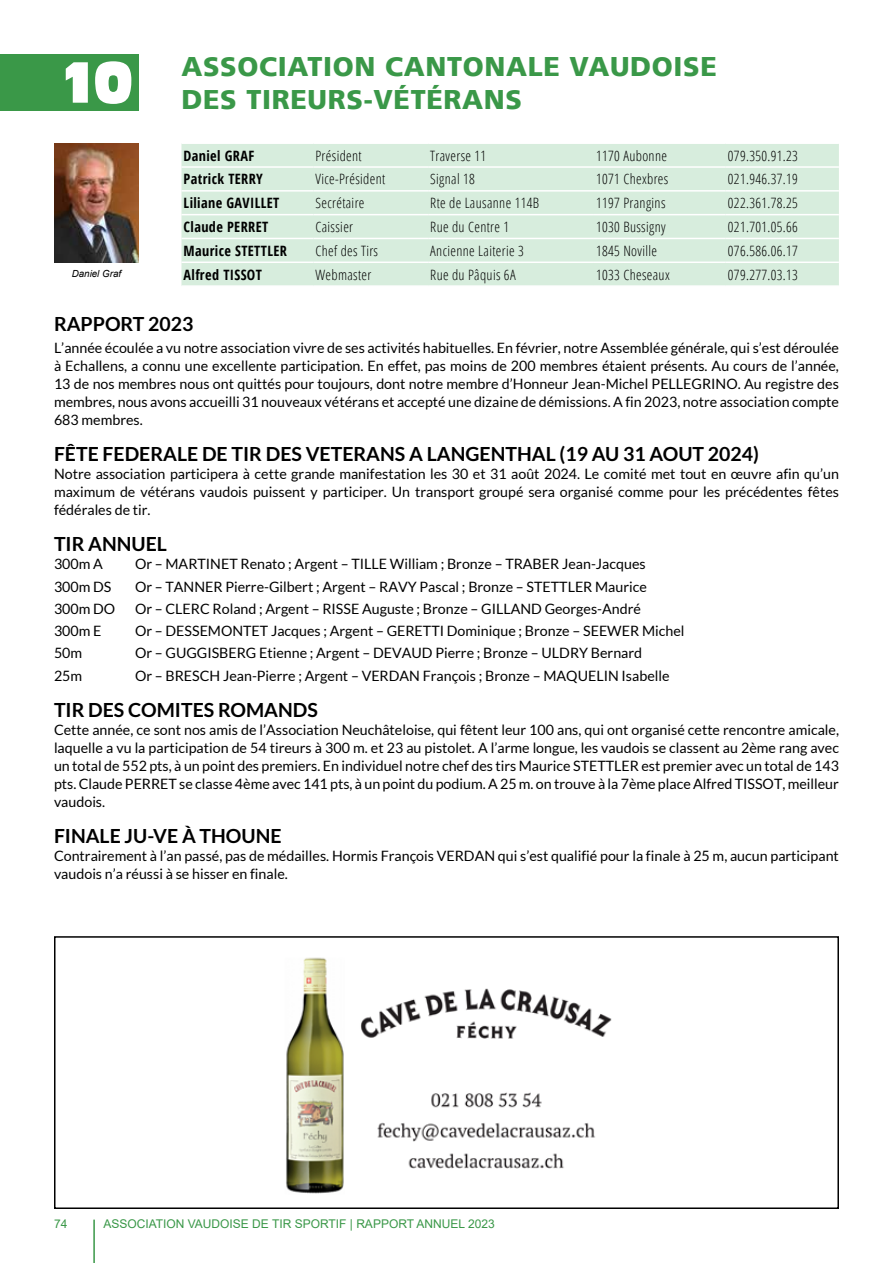
<style>
.page{position:relative;width:893px;height:1263px;background:#fff}
.page>*{position:absolute;margin:0;border:0;box-sizing:border-box;transform-origin:0 0}
.t1{font:900 27px/32.4px "Frutiger";letter-spacing:.025em;color:#3a9848}
.t2{font:700 19.5px "Lato";color:#000}
.t3{font:14.25px/18px "Lato";color:#000;text-align:justify}
.t4{font:300 condensed 14.25px "Open Sans";letter-spacing:.025em;color:#000}
.t5{font:700 condensed 14.25px "Open Sans";letter-spacing:.025em;color:#000}
.t6{font:12px "Arial";color:#3a9848}
.t7{font:italic 9.75px "Arial";color:#000}
</style>
<div class="page">
<hr style="left:93px;top:1219px;width:2px;height:44px;background:#3a9848">
<div style="left:0;top:54px;width:139px;height:56px;background:#3a9848"></div>
<div style="left:181px;top:144px;width:658px;height:141px;background:#d7eddd"></div>
<hr style="left:181px;top:166px;width:132px;height:2px;background:#fff">
<hr style="left:428px;top:166px;width:166px;height:2px;background:#fff">
<hr style="left:594px;top:166px;width:132px;height:2px;background:#fff">
<hr style="left:726px;top:166px;width:113px;height:2px;background:#fff">
<hr style="left:181px;top:261px;width:132px;height:2px;background:#fff">
<hr style="left:313px;top:261px;width:115px;height:2px;background:#fff">
<hr style="left:428px;top:261px;width:166px;height:2px;background:#fff">
<hr style="left:594px;top:261px;width:132px;height:2px;background:#fff">
<hr style="left:726px;top:261px;width:113px;height:2px;background:#fff">
<hr style="left:313px;top:166px;width:115px;height:2px;background:#fff">
<hr style="left:181px;top:190px;width:132px;height:2px;background:#fff">
<hr style="left:313px;top:190px;width:115px;height:2px;background:#fff">
<hr style="left:428px;top:190px;width:166px;height:2px;background:#fff">
<hr style="left:594px;top:190px;width:132px;height:2px;background:#fff">
<hr style="left:726px;top:190px;width:113px;height:2px;background:#fff">
<hr style="left:181px;top:214px;width:132px;height:1px;background:#fff">
<hr style="left:313px;top:214px;width:115px;height:1px;background:#fff">
<hr style="left:428px;top:214px;width:166px;height:1px;background:#fff">
<hr style="left:594px;top:214px;width:132px;height:1px;background:#fff">
<hr style="left:726px;top:214px;width:113px;height:1px;background:#fff">
<hr style="left:181px;top:238px;width:132px;height:1px;background:#fff">
<hr style="left:313px;top:238px;width:115px;height:1px;background:#fff">
<hr style="left:428px;top:238px;width:166px;height:1px;background:#fff">
<hr style="left:594px;top:238px;width:132px;height:1px;background:#fff">
<hr style="left:726px;top:238px;width:113px;height:1px;background:#fff">
<img style="left:54px;top:143px;width:85px;height:120px">
<img style="left:286px;top:957px;width:326px;height:237px">
<div style="left:54px;top:936px;width:785px;height:273px;border:2px solid #000"></div>
<h1 class="t1" style="left:61px;top:50px;width:657px;text-indent:120px">ASSOCIATION CANTONALE VAUDOISE<br><sup>10</sup> DES TIREURS-VÉTÉRANS</h1>
<p class="t5" style="left:184px;top:145px;width:72px">Daniel GRAF</p>
<p class="t4" style="left:315px;top:146px;width:48px">Président</p>
<p class="t4" style="left:430px;top:146px;width:58px">Traverse 11</p>
<p class="t4" style="left:596px;top:146px;width:72px">1170 Aubonne</p>
<p class="t4" style="left:728px;top:146px;width:72px">079.350.91.23</p>
<p class="t5" style="left:184px;top:169px;width:81px">Patrick TERRY</p>
<p class="t4" style="left:315px;top:170px;width:71px">Vice-Président</p>
<p class="t4" style="left:430px;top:170px;width:46px">Signal 18</p>
<p class="t4" style="left:596px;top:170px;width:74px">1071 Chexbres</p>
<p class="t4" style="left:728px;top:170px;width:72px">021.946.37.19</p>
<p class="t5" style="left:184px;top:193px;width:97px">Liliane GAVILLET</p>
<p class="t4" style="left:315px;top:193px;width:51px">Secrétaire</p>
<p class="t4" style="left:430px;top:193px;width:110px">Rte de Lausanne 114B</p>
<p class="t4" style="left:596px;top:193px;width:71px">1197 Prangins</p>
<p class="t4" style="left:728px;top:193px;width:72px">022.361.78.25</p>
<p class="t5" style="left:184px;top:217px;width:86px">Claude PERRET</p>
<p class="t4" style="left:315px;top:217px;width:39px">Caissier</p>
<p class="t4" style="left:430px;top:217px;width:80px">Rue du Centre 1</p>
<p class="t4" style="left:596px;top:217px;width:71px">1030 Bussigny</p>
<p class="t4" style="left:728px;top:217px;width:72px">021.701.05.66</p>
<p class="t5" style="left:184px;top:241px;width:105px">Maurice STETTLER</p>
<p class="t4" style="left:315px;top:241px;width:64px">Chef des Tirs</p>
<p class="t4" style="left:430px;top:241px;width:95px">Ancienne Laiterie 3</p>
<p class="t4" style="left:596px;top:241px;width:63px">1845 Noville</p>
<p class="t4" style="left:728px;top:241px;width:72px">076.586.06.17</p>
<p class="t5" style="left:184px;top:264px;width:80px">Alfred TISSOT</p>
<p class="t4" style="left:315px;top:265px;width:57px">Webmaster</p>
<p class="t4" style="left:430px;top:265px;width:87px">Rue du Pâquis 6A</p>
<p class="t4" style="left:596px;top:265px;width:75px">1033 Cheseaux</p>
<p class="t4" style="left:728px;top:265px;width:72px">079.277.03.13</p>
<h2 class="t2" style="left:54px;top:312px;width:141px">RAPPORT 2023</h2>
<p class="t3" style="left:54px;top:339px;width:786px">L’année écoulée a vu notre association vivre de ses activités habituelles. En février, notre Assemblée générale, qui s’est déroulée à Echallens, a connu une excellente participation. En effet, pas moins de 200 membres étaient présents. Au cours de l’année, 13 de nos membres nous ont quittés pour toujours, dont notre membre d’Honneur Jean-Michel PELLEGRINO. Au registre des membres, nous avons accueilli 31 nouveaux vétérans et accepté une dizaine de démissions. A fin 2023, notre association compte 683 membres.</p>
<h2 class="t2" style="left:54px;top:443px;width:707px">FÊTE FEDERALE DE TIR DES VETERANS A LANGENTHAL (19 AU 31 AOUT 2024)</h2>
<p class="t3" style="left:54px;top:465px;width:786px">Notre association participera à cette grande manifestation les 30 et 31 août 2024. Le comité met tout en œuvre afin qu’un maximum de vétérans vaudois puissent y participer. Un transport groupé sera organisé comme pour les précédentes fêtes fédérales de tir.</p>
<h2 class="t2" style="left:54px;top:533px;width:115px">TIR ANNUEL</h2>
<p class="t3" style="left:54px;top:555px;width:50px">300m A</p>
<p class="t3" style="left:135px;top:555px;width:512px">Or – MARTINET Renato ; Argent – TILLE William ; Bronze – TRABER Jean-Jacques</p>
<p class="t3" style="left:54px;top:577px;width:59px">300m DS</p>
<p class="t3" style="left:135px;top:577px;width:513px">Or – TANNER Pierre-Gilbert ; Argent – RAVY Pascal ; Bronze – STETTLER Maurice</p>
<p class="t3" style="left:54px;top:600px;width:63px">300m DO</p>
<p class="t3" style="left:135px;top:600px;width:507px">Or – CLERC Roland ; Argent – RISSE Auguste ; Bronze – GILLAND Georges-André</p>
<p class="t3" style="left:54px;top:622px;width:49px">300m E</p>
<p class="t3" style="left:135px;top:622px;width:551px">Or – DESSEMONTET Jacques ; Argent – GERETTI Dominique ; Bronze – SEEWER Michel</p>
<p class="t3" style="left:54px;top:644px;width:30px">50m</p>
<p class="t3" style="left:135px;top:644px;width:509px">Or – GUGGISBERG Etienne ; Argent – DEVAUD Pierre ; Bronze – ULDRY Bernard</p>
<p class="t3" style="left:54px;top:666px;width:30px">25m</p>
<p class="t3" style="left:135px;top:666px;width:536px">Or – BRESCH Jean-Pierre ; Argent – VERDAN François ; Bronze – MAQUELIN Isabelle</p>
<h2 class="t2" style="left:54px;top:698px;width:265px">TIR DES COMITES ROMANDS</h2>
<p class="t3" style="left:54px;top:720px;width:787px">Cette année, ce sont nos amis de l’Association Neuchâteloise, qui fêtent leur 100 ans, qui ont organisé cette rencontre amicale, laquelle a vu la participation de 54 tireurs à 300 m. et 23 au pistolet. A l’arme longue, les vaudois se classent au 2ème rang avec un total de 552 pts, à un point des premiers. En individuel notre chef des tirs Maurice STETTLER est premier avec un total de 143 pts. Claude PERRET se classe 4ème avec 141 pts, à un point du podium. A 25 m. on trouve à la 7ème place Alfred TISSOT, meilleur vaudois.</p>
<h2 class="t2" style="left:54px;top:825px;width:229px">FINALE JU-VE À THOUNE</h2>
<p class="t3" style="left:54px;top:847px;width:786px">Contrairement à l’an passé, pas de médailles. Hormis François VERDAN qui s’est qualifié pour la finale à 25 m, aucun participant vaudois n’a réussi à se hisser en finale.</p>
<p class="t7" style="left:72px;top:267px;width:51px">Daniel Graf</p>
<p class="t6" style="left:54px;top:1216px;width:15px">74</p>
<p class="t6" style="left:103px;top:1216px;width:393px">ASSOCIATION VAUDOISE DE TIR SPORTIF | RAPPORT ANNUEL 2023</p>
</div>
